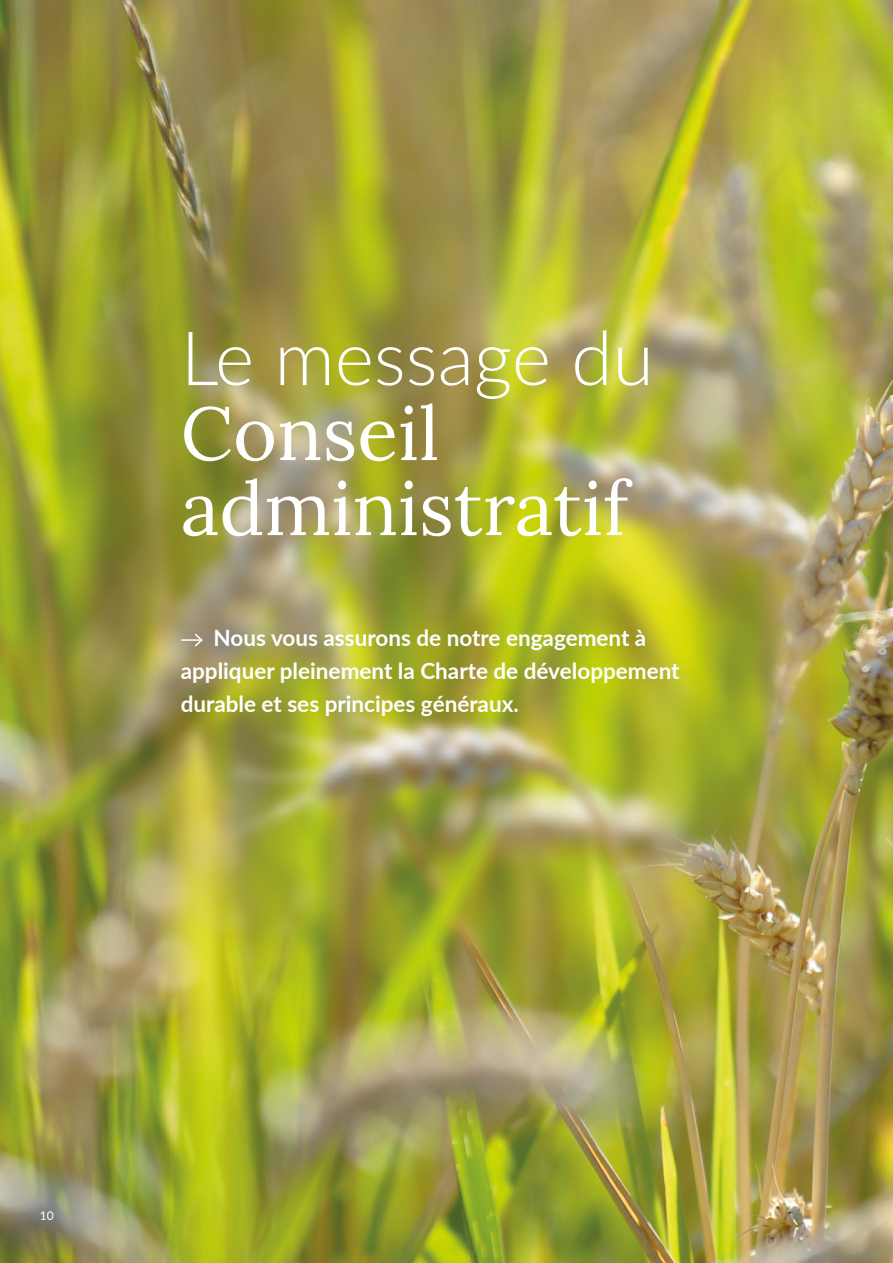
<style>
.page{position:relative;width:893px;height:1263px;background:#fff}
.page>*{position:absolute;margin:0;border:0;box-sizing:border-box;transform-origin:0 0}
.Titres_Lora{font:75px/75px "Lora";color:#fff}
.Titres_Lora-2{font:300 75px "Lato";color:#fff}
.Soustitres{font:700 22.5px/33px "Lato";color:#fff}
.Citations{font:12px "Lato";color:#fff}
</style>
<div class="page">
<img style="left:0;top:0;width:893px;height:1263px">
<hr style="left:181px;top:639px;width:21px;height:2px;background:#fff">
<svg style="left:193px;top:632px;width:11px;height:16px"></svg>
<p class="Titres_Lora-2" style="left:181px;top:306px;width:474px">Le message du</p>
<p class="Titres_Lora" style="left:181px;top:391px;width:449px">Conseil administratif</p>
<p class="Soustitres" style="left:181px;top:620px;width:500px;text-indent:33px">Nous vous assurons de notre engagement à appliquer pleinement la Charte de développement durable et ses principes généraux.</p>
<p class="Citations" style="left:40px;top:1206px;width:15px">10</p>
</div>
